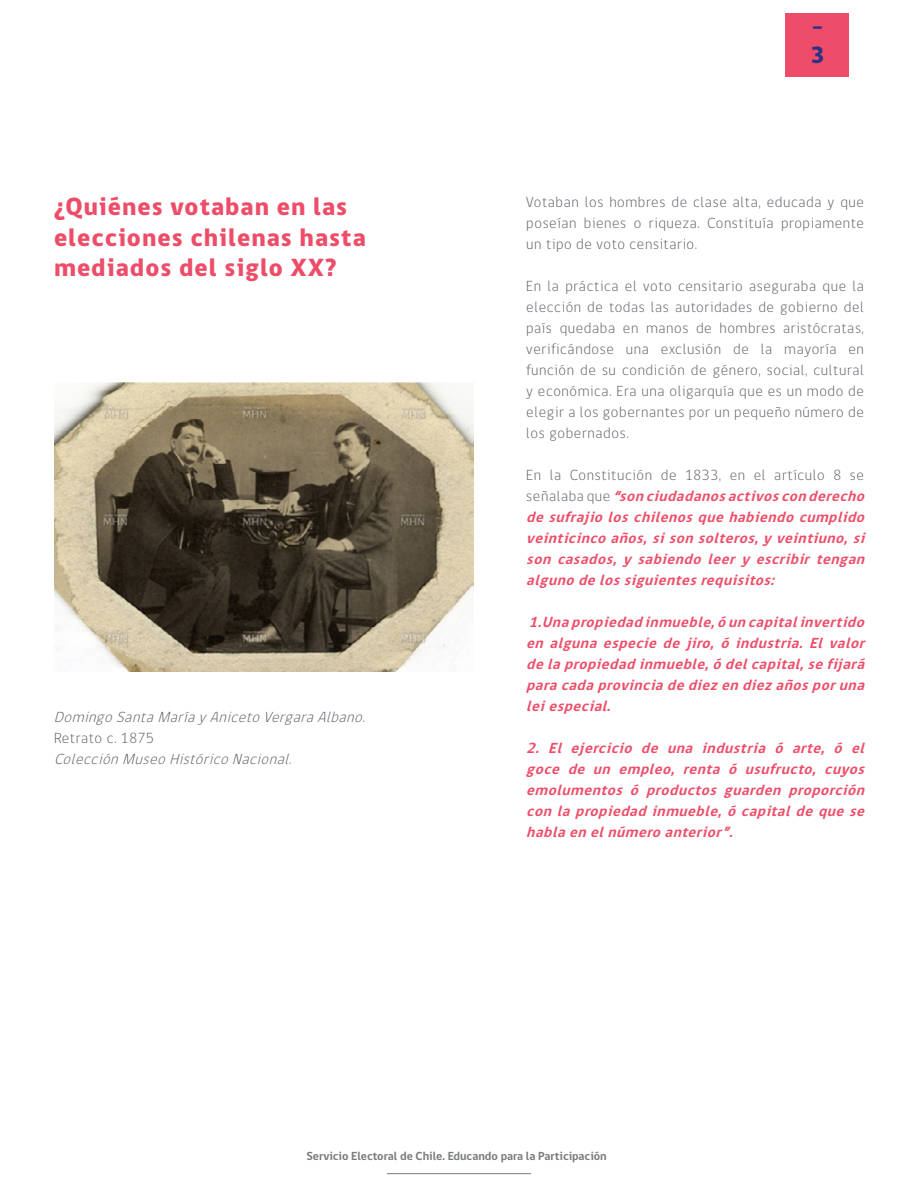
<style>
.page{position:relative;width:918px;height:1188px;background:#fff}
.page>*{position:absolute;margin:0;border:0;box-sizing:border-box;transform-origin:0 0}
.t1{font:800 25.5px/30.6px "gob CL";letter-spacing:.04em;color:#ed4d69}
.t2{font:800 24px/28.8px "gob CL";color:#293188}
.t3{font:italic 700 15px/21px "gob CL";color:#ed4d69;text-align:justify}
.t4{font:300 15px/21px "gob CL";letter-spacing:.04em;color:#5d5e67;text-align:justify}
.t5{font:italic 300 15px "gob CL";color:#5d5e67}
.t6{font:700 12px "gob CL";color:#7a7c7c}
.s1{font-weight:300;font-style:normal;color:#5d5e67}
</style>
<div class="page">
<div style="left:786px;top:13px;width:63px;height:64px;background:#ed4d69"></div>
<hr style="left:387px;top:1173px;width:144px;height:1px;background:#7a7c7c">
<img style="left:54px;top:383px;width:420px;height:289px">
<h1 class="t1" style="left:54px;top:192px;width:313px">¿Quiénes votaban en las elecciones chilenas hasta mediados del siglo XX?</h1>
<p class="t5" style="left:54px;top:707px;width:318px">DomingoSantaMaríayAnicetoVergaraAlbano.</p>
<p class="t4" style="left:54px;top:728px;width:101px">Retrato c. 1875</p>
<p class="t5" style="left:54px;top:749px;width:244px">ColecciónMuseoHistóricoNacional.</p>
<h2 class="t2" style="left:810px;top:13px;width:16px">-<br>3</h2>
<p class="t4" style="left:526px;top:192px;width:339px">Votaban los hombres de clase alta, educada y que poseían bienes o riqueza. Constituía propiamente un tipo de voto censitario.</p>
<p class="t4" style="left:526px;top:276px;width:339px">En la práctica el voto censitario aseguraba que la elección de todas las autoridades de gobierno del país quedaba en manos de hombres aristócratas, verificándose una exclusión de la mayoría en función de su condición de género, social, cultural y económica. Era una oligarquía que es un modo de elegir a los gobernantes por un pequeño número de los gobernados.</p>
<p class="t3" style="left:526px;top:465px;width:345px;text-align:left"><span class="s1">En la Constitución de 1833, en el artículo 8 se s e ñ a l a b a q u e</span> “sonciudadanosactivosconderecho desufrajioloschilenosquehabiendocumplido veinticincoaños,sisonsolteros,yveintiuno,si son casados, y sabiendo leer y escribir tengan algunodelossiguientesrequisitos:</p>
<p class="t3" style="left:526px;top:612px;width:345px">1.Unapropiedadinmueble,óuncapitalinvertido en alguna especie de jiro, ó industria. El valor delapropiedadinmueble,ódelcapital,sefijará paracadaprovinciadediezendiezañosporuna leiespecial.</p>
<p class="t3" style="left:526px;top:738px;width:345px">2. El ejercicio de una industria ó arte, ó el goce de un empleo, renta ó usufructo, cuyos emolumentos ó productos guarden proporción conlapropiedadinmueble,ócapitaldequese hablaenelnúmeroanterior”.</p>
<p class="t6" style="left:306px;top:1148px;width:302px">Servicio Electoral de Chile. Educando para la Participación</p>
</div>
